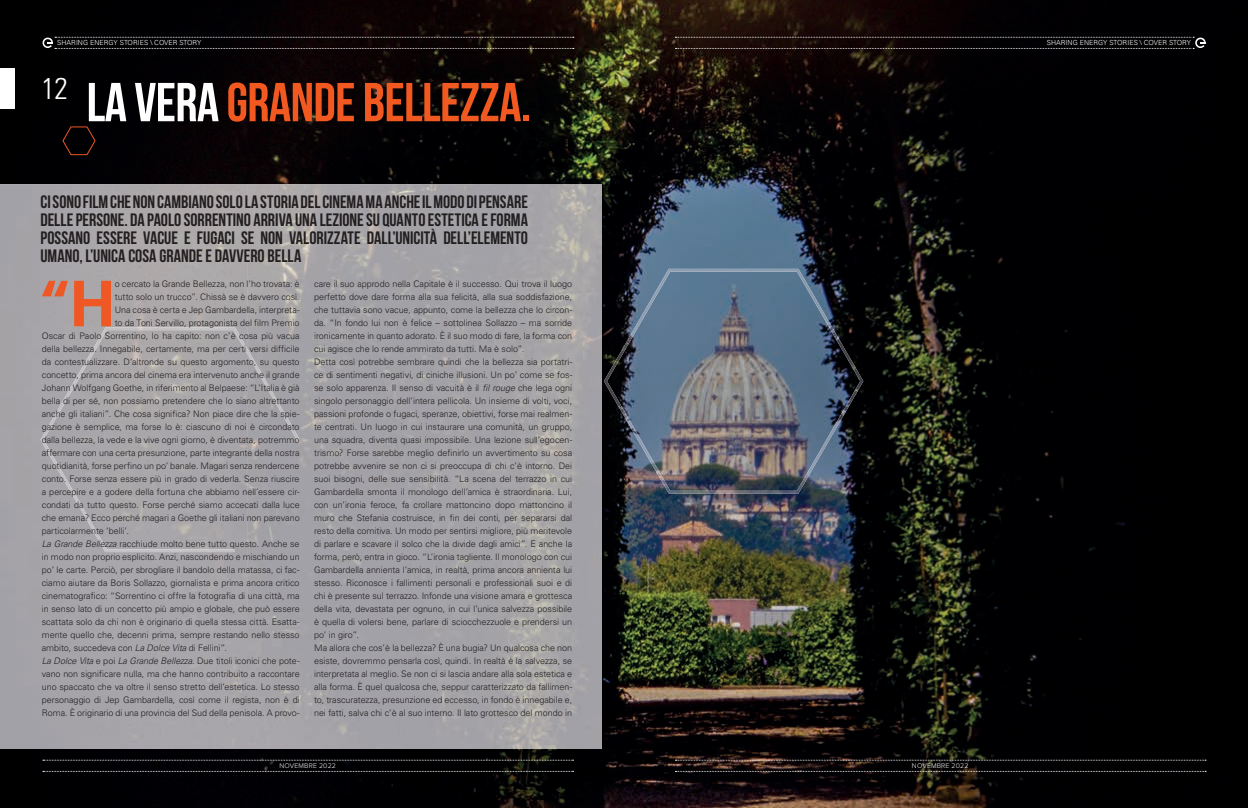
<style>
.page{position:relative;width:1248px;height:808px;background:#fff}
.page>*{position:absolute;margin:0;border:0;box-sizing:border-box;transform-origin:0 0}
.t1{font:700 62.9px "Univers LT Std";color:#ef5824}
.t2{font:54.7px "Bebas Neue";letter-spacing:-.01em;color:#f15921}
.t3{font:18px/18px "Bebas Neue";letter-spacing:-.005em;color:#231f20;text-align:justify}
.t4{font:300 9px/13px "Univers LT Std";letter-spacing:-.005em;color:#231f20}
.t5{font:300 7px "Univers LT Std";letter-spacing:.005em;color:#fff}
.t6{font:300 7px "Proxima Nova";letter-spacing:.02em;color:#fff}
.s1{color:#fff}
.s2{font-style:italic}
</style>
<div class="page">
<img style="left:0;top:0;width:1247px;height:808px">
<img style="left:0;top:184px;width:601px;height:564px">
<div style="left:0;top:68px;width:14px;height:41px;background:#fff"></div>
<div style="left:40px;top:327px;width:259px;height:225px;background:#a8a6a9"></div>
<svg style="left:62px;top:126px;width:34px;height:30px"></svg>
<img style="left:604px;top:269px;width:259px;height:224px">
<svg style="left:43px;top:37px;width:531px;height:12px;background:#1a1515"></svg>
<svg style="left:43px;top:760px;width:530px;height:1px"></svg>
<svg style="left:43px;top:771px;width:530px;height:1px"></svg>
<svg style="left:675px;top:760px;width:530px;height:1px"></svg>
<svg style="left:675px;top:771px;width:530px;height:1px"></svg>
<svg style="left:675px;top:37px;width:530px;height:12px;background:#1d1616"></svg>
<svg style="left:483px;top:384px;width:5px;height:7px"></svg>
<p class="t5" style="left:57px;top:39px;width:146px">SHARING ENERGY STORIES \ COVER STORY</p>
<h2 class="t2" style="left:42px;top:72px;width:491px"><sup>12</sup> <span class="s1">LA VERA</span> GRANDE BELLEZZA.</h2>
<p class="t3" style="left:40px;top:193px;width:489px">CI SONO FILM CHE NON CAMBIANO SOLO LA STORIA DEL CINEMA MA ANCHE IL MODO DI PENSARE DELLE PERSONE. DA PAOLO SORRENTINO ARRIVA UNA LEZIONE SU QUANTO ESTETICA E FORMA POSSANO ESSERE VACUE E FUGACI SE NON VALORIZZATE DALL’UNICITÀ DELL’ELEMENTO UMANO, L’UNICA COSA GRANDE E DAVVERO BELLA</p>
<h1 class="t1" style="left:38px;top:267px;width:79px">“H</h1>
<p class="t4" style="left:115px;top:278px;width:186px">o cercato la Grande Bellezza, non l’ho trovata: è</p>
<p class="t4" style="left:115px;top:291px;width:186px">tutto solo un trucco”. Chissà se è davvero così.</p>
<p class="t4" style="left:115px;top:304px;width:186px">Una cosa è certa e Jep Gambardella, interpreta-</p>
<p class="t4" style="left:115px;top:317px;width:186px">to da Toni Servillo, protagonista del film Premio</p>
<p class="t4" style="left:42px;top:330px;width:259px">Oscar di Paolo Sorrentino, lo ha capito: non c’è cosa più vacua</p>
<p class="t4" style="left:42px;top:343px;width:259px">della bellezza. Innegabile, certamente, ma per certi versi difficile</p>
<p class="t4" style="left:42px;top:356px;width:259px">da contestualizzare. D’altronde su questo argomento, su questo</p>
<p class="t4" style="left:42px;top:369px;width:259px">concetto, prima ancora del cinema era intervenuto anche il grande</p>
<p class="t4" style="left:42px;top:382px;width:259px">Johann Wolfgang Goethe, in riferimento al Belpaese: “L’Italia è già</p>
<p class="t4" style="left:42px;top:395px;width:259px">bella di per sé, non possiamo pretendere che lo siano altrettanto</p>
<p class="t4" style="left:42px;top:408px;width:259px">anche gli italiani”. Che cosa significa? Non piace dire che la spie-</p>
<p class="t4" style="left:42px;top:421px;width:259px">gazione è semplice, ma forse lo è: ciascuno di noi è circondato</p>
<p class="t4" style="left:42px;top:434px;width:259px">dalla bellezza, la vede e la vive ogni giorno, è diventata, potremmo</p>
<p class="t4" style="left:42px;top:446px;width:259px">affermare con una certa presunzione, parte integrante della nostra</p>
<p class="t4" style="left:42px;top:459px;width:259px">quotidianità, forse perfino un po’ banale. Magari senza rendercene</p>
<p class="t4" style="left:42px;top:472px;width:259px">conto. Forse senza essere più in grado di vederla. Senza riuscire</p>
<p class="t4" style="left:42px;top:485px;width:259px">a percepire e a godere della fortuna che abbiamo nell’essere cir-</p>
<p class="t4" style="left:42px;top:498px;width:259px">condati da tutto questo. Forse perché siamo accecati dalla luce</p>
<p class="t4" style="left:42px;top:511px;width:259px">che emana? Ecco perché magari a Goethe gli italiani non parevano</p>
<p class="t4" style="left:42px;top:524px;width:89px">particolarmente ‘belli’.</p>
<p class="t4" style="left:42px;top:537px;width:259px"><span class="s2">La Grande Bellezza</span> racchiude molto bene tutto questo. Anche se</p>
<p class="t4" style="left:42px;top:550px;width:259px">in modo non proprio esplicito. Anzi, nascondendo e mischiando un</p>
<p class="t4" style="left:42px;top:563px;width:259px">po’ le carte. Perciò, per sbrogliare il bandolo della matassa, ci fac-</p>
<p class="t4" style="left:42px;top:576px;width:259px">ciamo aiutare da Boris Sollazzo, giornalista e prima ancora critico</p>
<p class="t4" style="left:42px;top:589px;width:259px">cinematografico: “Sorrentino ci offre la fotografia di una città, ma</p>
<p class="t4" style="left:42px;top:602px;width:259px">in senso lato di un concetto più ampio e globale, che può essere</p>
<p class="t4" style="left:42px;top:615px;width:259px">scattata solo da chi non è originario di quella stessa città. Esatta-</p>
<p class="t4" style="left:42px;top:628px;width:259px">mente quello che, decenni prima, sempre restando nello stesso</p>
<p class="t4" style="left:42px;top:641px;width:187px">ambito, succedeva con <span class="s2">La Dolce Vita</span> di Fellini”.</p>
<p class="t4" style="left:42px;top:654px;width:259px"><span class="s2">La Dolce Vita</span> e poi <span class="s2">La Grande Bellezza</span>. Due titoli iconici che pote-</p>
<p class="t4" style="left:42px;top:667px;width:259px">vano non significare nulla, ma che hanno contribuito a raccontare</p>
<p class="t4" style="left:42px;top:680px;width:259px">uno spaccato che va oltre il senso stretto dell’estetica. Lo stesso</p>
<p class="t4" style="left:42px;top:693px;width:259px">personaggio di Jep Gambardella, così come il regista, non è di</p>
<p class="t4" style="left:42px;top:706px;width:259px">Roma. È originario di una provincia del Sud della penisola. A provo-</p>
<p class="t4" style="left:314px;top:277px;width:259px">care il suo approdo nella Capitale è il successo. Qui trova il luogo perfetto dove dare forma alla sua felicità, alla sua soddisfazione, che tuttavia sono vacue, appunto, come la bellezza che lo circon&shy;da. “In fondo lui non è felice – sottolinea Sollazzo – ma sorride ironicamente in quanto adorato. È il suo modo di fare, la forma con cui agisce che lo rende ammirato da tutti. Ma è solo”.<br>Detta così potrebbe sembrare quindi che la bellezza sia portatri&shy;ce di sentimenti negativi, di ciniche illusioni. Un po’ come se fos&shy;se solo apparenza. Il senso di vacuità è il <span class="s2">l rouge</span> che lega ogni singolo personaggio dell’intera pellicola. Un insieme di volti, voci, passioni profonde o fugaci, speranze, obiettivi, forse mai realmen&shy;te centrati. Un luogo in cui instaurare una comunità, un gruppo, una squadra, diventa quasi impossibile. Una lezione sull’egocen&shy;trismo? Forse sarebbe meglio definirlo un avvertimento su cosa potrebbe avvenire se non ci si preoccupa di chi c’è intorno. Dei suoi bisogni, delle sue sensibilità. “La scena del terrazzo in cui Gambardella smonta il monologo dell’amica è straordinaria. Lui, con un’ironia feroce, fa crollare mattoncino dopo mattoncino il muro che Stefania costruisce, in fin dei conti, per separarsi dal resto della comitiva. Un modo per sentirsi migliore, più meritevole di parlare e scavare il solco che la divide dagli amici”. E anche la forma, però, entra in gioco. “L’ironia tagliente. Il monologo con cui Gambardella annienta l’amica, in realtà, prima ancora annienta lui stesso. Riconosce i fallimenti personali e professionali suoi e di chi è presente sul terrazzo. Infonde una visione amara e grottesca della vita, devastata per ognuno, in cui l’unica salvezza possibile è quella di volersi bene, parlare di sciocchezzuole e prendersi un po’ in giro”.<br>Ma allora che cos’è la bellezza? È una bugia? Un qualcosa che non esiste, dovremmo pensarla così, quindi. In realtà è la salvezza, se interpretata al meglio. Se non ci si lascia andare alla sola estetica e alla forma. È quel qualcosa che, seppur caratterizzato da fallimen&shy;to, trascuratezza, presunzione ed eccesso, in fondo è innegabile e, nei fatti, salva chi c’è al suo interno. Il lato grottesco del mondo in</p>
<p class="t6" style="left:279px;top:763px;width:58px">NOVEMBRE 2022</p>
<p class="t6" style="left:911px;top:763px;width:58px">NOVEMBRE 2022</p>
<p class="t5" style="left:1046px;top:39px;width:146px">SHARING ENERGY STORIES \ COVER STORY</p>
</div>
